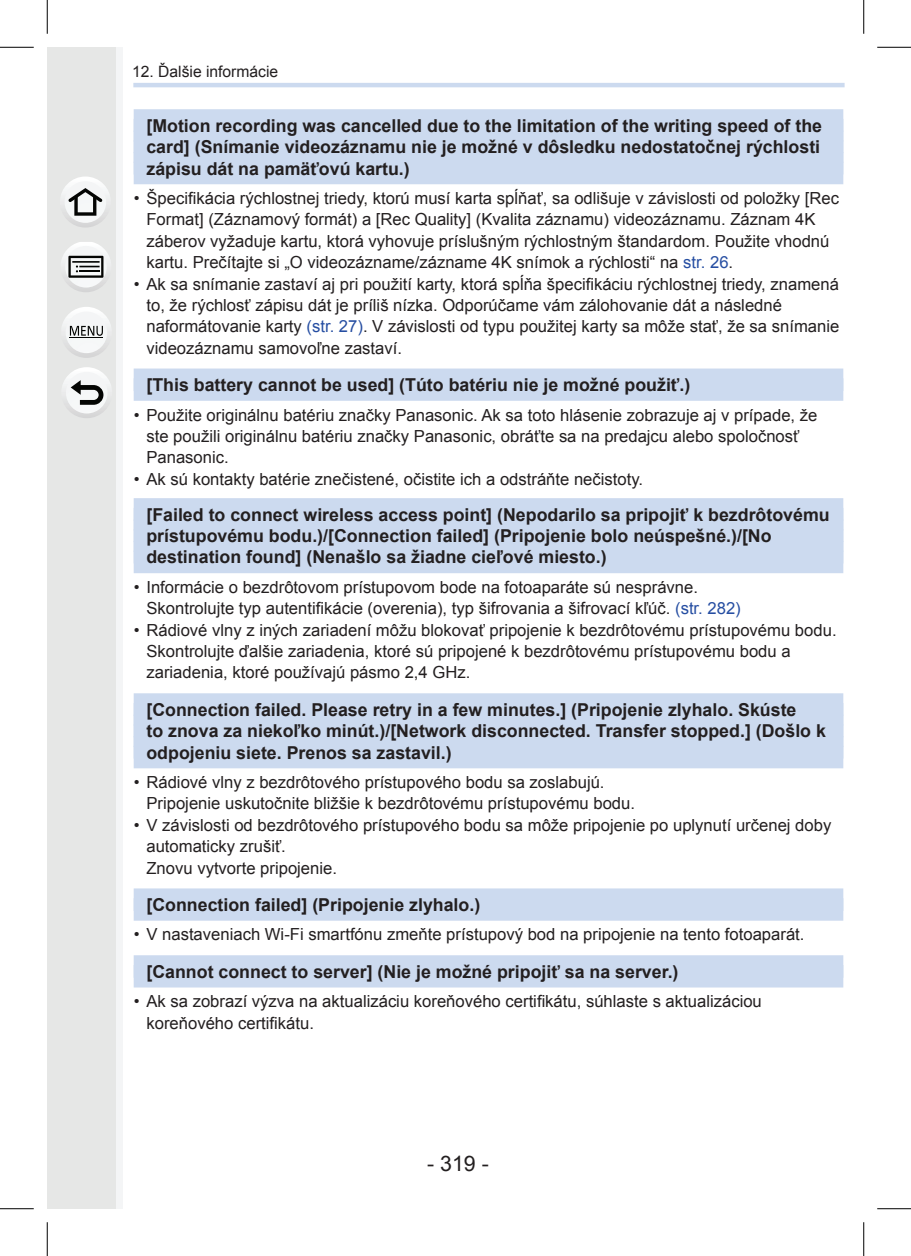
<style>
.page{position:relative;width:911px;height:1256px;background:#fff}
.page>*{position:absolute;margin:0;border:0;box-sizing:border-box;transform-origin:0 0}
.t1{font:21.38px "Arial";color:#231f20}
.Podnadpis_svetlo_mod{font:700 17.78px "Arial";color:#231f20}
.Odsadene_2{font:16.65px/21.4px "Arial";color:#231f20}
.t2{font:15.75px "Arial";color:#231f20}
.s1{color:#264ea2}
</style>
<div class="page">
<div style="left:47px;top:47px;width:76px;height:1161px;background:#e6e7e6"></div>
<div style="left:116px;top:47px;width:7px;height:1161px;background:#f4f5f6"></div>
<hr style="left:133px;top:83px;width:711px;height:4px;background:#ccdaef">
<svg style="left:60px;top:176px;width:51px;height:51px"></svg>
<div style="left:65px;top:181px;width:41px;height:42px;background:#f5f6f6;border-radius:21px"></div>
<svg style="left:68px;top:188px;width:34px;height:28px"></svg>
<svg style="left:62px;top:242px;width:48px;height:50px"></svg>
<svg style="left:62px;top:307px;width:49px;height:51px"></svg>
<hr style="left:70px;top:337px;width:33px;height:1px;background:#040503">
<div style="left:61px;top:367px;width:51px;height:51px;background:linear-gradient(to bottom,#feffff,#d7d7d8);border-radius:26px"></div>
<div style="left:66px;top:372px;width:42px;height:41px;background:#f5f6f7;border-radius:21px"></div>
<svg style="left:71px;top:380px;width:32px;height:25px"></svg>
<div style="left:134px;top:109px;width:709px;height:23px;background:#ccdaef"></div>
<div style="left:134px;top:131px;width:709px;height:22px;background:#ccdaef"></div>
<div style="left:134px;top:152px;width:709px;height:22px;background:#ccdaef"></div>
<div style="left:134px;top:162px;width:709px;height:22px;background:#ccdaef"></div>
<div style="left:134px;top:368px;width:709px;height:23px;background:#ccdaef"></div>
<div style="left:134px;top:378px;width:709px;height:23px;background:#ccdaef"></div>
<div style="left:134px;top:498px;width:709px;height:22px;background:#ccdaef"></div>
<div style="left:134px;top:519px;width:709px;height:23px;background:#ccdaef"></div>
<div style="left:134px;top:541px;width:709px;height:22px;background:#ccdaef"></div>
<div style="left:134px;top:550px;width:709px;height:23px;background:#ccdaef"></div>
<div style="left:134px;top:693px;width:709px;height:22px;background:#ccdaef"></div>
<div style="left:134px;top:714px;width:709px;height:23px;background:#ccdaef"></div>
<div style="left:134px;top:736px;width:709px;height:22px;background:#ccdaef"></div>
<div style="left:134px;top:745px;width:709px;height:23px;background:#ccdaef"></div>
<div style="left:134px;top:888px;width:709px;height:22px;background:#ccdaef"></div>
<div style="left:134px;top:898px;width:709px;height:22px;background:#ccdaef"></div>
<div style="left:134px;top:955px;width:709px;height:22px;background:#ccdaef"></div>
<div style="left:134px;top:964px;width:709px;height:23px;background:#ccdaef"></div>
<hr style="left:0;top:47px;width:34px;height:1px;background:#000">
<hr style="left:877px;top:47px;width:34px;height:1px;background:#000">
<hr style="left:0;top:1208px;width:34px;height:1px;background:#000">
<hr style="left:877px;top:1208px;width:34px;height:1px;background:#000">
<hr style="left:47px;top:0;width:1px;height:34px;background:#000">
<hr style="left:47px;top:1222px;width:1px;height:33px;background:#000">
<hr style="left:863px;top:0;width:1px;height:34px;background:#000">
<hr style="left:863px;top:1222px;width:1px;height:33px;background:#000">
<p class="t2" style="left:132px;top:61px;width:148px">12. Ďalšie informácie</p>
<p class="Podnadpis_svetlo_mod" style="left:146px;top:114px;width:677px">[Motion recording was cancelled due to the limitation of the writing speed of the</p>
<p class="Podnadpis_svetlo_mod" style="left:146px;top:135px;width:675px">card] (Snímanie videozáznamu nie je možné v dôsledku nedostatočnej rýchlosti</p>
<p class="Podnadpis_svetlo_mod" style="left:146px;top:156px;width:265px">zápisu dát na pamäťovú kartu.)</p>
<p class="Odsadene_2" style="left:146px;top:188px;width:694px;text-indent:-13px">• Špecifikácia rýchlostnej triedy, ktorú musí karta spĺňať, sa odlišuje v závislosti od položky [Rec Format] (Záznamový formát) a [Rec Quality] (Kvalita záznamu) videozáznamu. Záznam 4K záberov vyžaduje kartu, ktorá vyhovuje príslušným rýchlostným štandardom. Použite vhodnú kartu. Prečítajte si „O videozázname/zázname 4K snímok a rýchlosti“ na <span class="s1">str. 26</span>.</p>
<p class="Odsadene_2" style="left:146px;top:273px;width:694px;text-indent:-13px">• Ak sa snímanie zastaví aj pri použití karty, ktorá spĺňa špecifikáciu rýchlostnej triedy, znamená to, že rýchlosť zápisu dát je príliš nízka. Odporúčame vám zálohovanie dát a následné naformátovanie karty <span class="s1">(str. 27)</span>. V závislosti od typu použitej karty sa môže stať, že sa snímanie videozáznamu samovoľne zastaví.</p>
<p class="Podnadpis_svetlo_mod" style="left:146px;top:373px;width:545px">[This battery cannot be used] (Túto batériu nie je možné použiť.)</p>
<p class="Odsadene_2" style="left:146px;top:404px;width:672px;text-indent:-13px">• Použite originálnu batériu značky Panasonic. Ak sa toto hlásenie zobrazuje aj v prípade, že ste použili originálnu batériu značky Panasonic, obráťte sa na predajcu alebo spoločnosť<br>Panasonic.</p>
<p class="Odsadene_2" style="left:134px;top:468px;width:511px">• Ak sú kontakty batérie znečistené, očistite ich a odstráňte nečistoty.</p>
<p class="Podnadpis_svetlo_mod" style="left:146px;top:502px;width:685px">[Failed to connect wireless access point] (Nepodarilo sa pripojiť k bezdrôtovému</p>
<p class="Podnadpis_svetlo_mod" style="left:146px;top:524px;width:627px">prístupovému bodu.)/[Connection failed] (Pripojenie bolo neúspešné.)/[No</p>
<p class="Podnadpis_svetlo_mod" style="left:146px;top:545px;width:462px">destination found] (Nenašlo sa žiadne cieľové miesto.)</p>
<p class="Odsadene_2" style="left:134px;top:576px;width:566px">• Informácie o bezdrôtovom prístupovom bode na fotoaparáte sú nesprávne.</p>
<p class="Odsadene_2" style="left:146px;top:598px;width:596px">Skontrolujte typ autentifikácie (overenia), typ šifrovania a šifrovací kľúč. <span class="s1">(str. 282)</span></p>
<p class="Odsadene_2" style="left:146px;top:619px;width:692px;text-indent:-13px">• Rádiové vlny z iných zariadení môžu blokovať pripojenie k bezdrôtovému prístupovému bodu.<br>Skontrolujte ďalšie zariadenia, ktoré sú pripojené k bezdrôtovému prístupovému bodu a zariadenia, ktoré používajú pásmo 2,4 GHz.</p>
<p class="Podnadpis_svetlo_mod" style="left:146px;top:697px;width:651px">[Connection failed. Please retry in a few minutes.] (Pripojenie zlyhalo. Skúste</p>
<p class="Podnadpis_svetlo_mod" style="left:146px;top:719px;width:681px">to znova za niekoľko minút.)/[Network disconnected. Transfer stopped.] (Došlo k</p>
<p class="Podnadpis_svetlo_mod" style="left:146px;top:740px;width:307px">odpojeniu siete. Prenos sa zastavil.)</p>
<p class="Odsadene_2" style="left:134px;top:771px;width:472px">• Rádiové vlny z bezdrôtového prístupového bodu sa zoslabujú.</p>
<p class="Odsadene_2" style="left:146px;top:793px;width:490px">Pripojenie uskutočnite bližšie k bezdrôtovému prístupovému bodu.</p>
<p class="Odsadene_2" style="left:146px;top:814px;width:686px;text-indent:-13px">• V závislosti od bezdrôtového prístupového bodu sa môže pripojenie po uplynutí určenej doby automaticky zrušiť.</p>
<p class="Odsadene_2" style="left:146px;top:857px;width:192px">Znovu vytvorte pripojenie.</p>
<p class="Podnadpis_svetlo_mod" style="left:146px;top:892px;width:335px">[Connection failed] (Pripojenie zlyhalo.)</p>
<p class="Odsadene_2" style="left:134px;top:924px;width:672px">• V nastaveniach Wi-Fi smartfónu zmeňte prístupový bod na pripojenie na tento fotoaparát.</p>
<p class="Podnadpis_svetlo_mod" style="left:146px;top:959px;width:534px">[Cannot connect to server] (Nie je možné pripojiť sa na server.)</p>
<p class="Odsadene_2" style="left:146px;top:990px;width:617px;text-indent:-13px">• Ak sa zobrazí výzva na aktualizáciu koreňového certifikátu, súhlaste s aktualizáciou koreňového certifikátu.</p>
<p class="t1" style="left:427px;top:1149px;width:63px">- 319 -</p>
</div>
